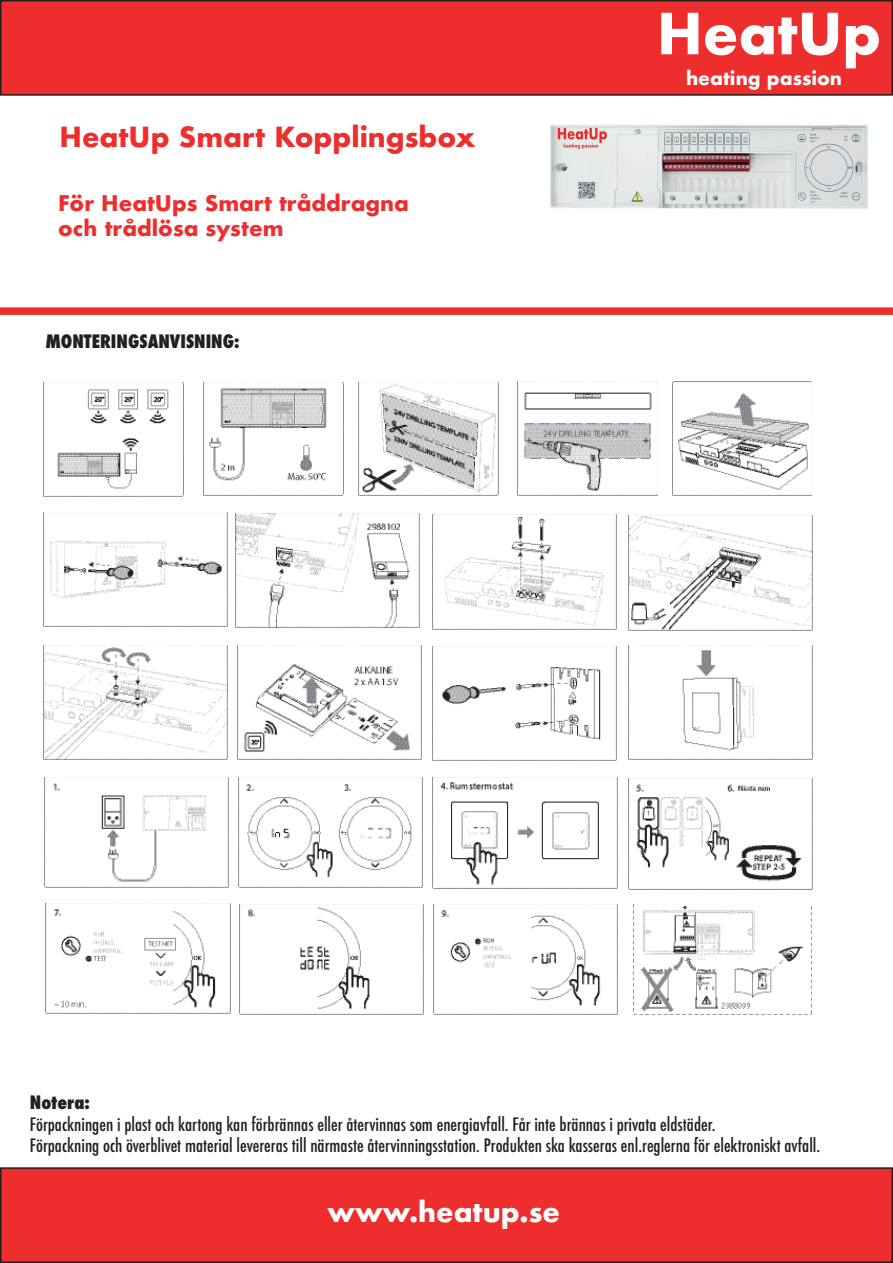
<style>
.page{position:relative;width:893px;height:1263px;background:#fff}
.page>*{position:absolute;margin:0;border:0;box-sizing:border-box;transform-origin:0 0}
.t1{font:700 55.05px "Futura";color:#fff}
.t2{font:700 27px "Futura";color:#ee2d2d}
.t3{font:700 27px "Futura";color:#fff}
.t4{font:700 21px/25.2px "Futura";color:#ee2d2d}
.t5{font:700 18.3px "Futura";color:#fff}
.t6{font:500 condensed 18px/21.6px "Futura";color:#231f20}
.t7{font:800 condensed 18px "Futura";color:#231f20}
</style>
<div class="page">
<div style="left:1px;top:1px;width:891px;height:94px;background:#ee2d2d"></div>
<div style="left:0;top:0;width:893px;height:96px;border:2px solid #231f20"></div>
<div style="left:0;top:307px;width:893px;height:8px;background:#ee2d2d"></div>
<div style="left:1px;top:1168px;width:891px;height:94px;background:#ee2d2d"></div>
<div style="left:0;top:1167px;width:893px;height:96px;border:2px solid #231f20"></div>
<img style="left:44px;top:383px;width:139px;height:114px">
<img style="left:203px;top:382px;width:140px;height:114px">
<img style="left:358px;top:382px;width:140px;height:114px">
<img style="left:518px;top:382px;width:140px;height:114px">
<img style="left:672px;top:382px;width:140px;height:114px">
<img style="left:44px;top:512px;width:184px;height:115px">
<img style="left:236px;top:513px;width:184px;height:115px">
<img style="left:432px;top:515px;width:185px;height:115px">
<img style="left:628px;top:516px;width:185px;height:115px">
<img style="left:44px;top:645px;width:184px;height:115px">
<img style="left:237px;top:645px;width:185px;height:115px">
<img style="left:432px;top:646px;width:185px;height:115px">
<img style="left:628px;top:645px;width:185px;height:115px">
<img style="left:45px;top:777px;width:184px;height:111px">
<img style="left:238px;top:777px;width:185px;height:111px">
<img style="left:433px;top:777px;width:184px;height:111px">
<img style="left:628px;top:778px;width:185px;height:111px">
<img style="left:46px;top:904px;width:184px;height:110px">
<img style="left:239px;top:904px;width:185px;height:111px">
<img style="left:433px;top:904px;width:185px;height:111px">
<img style="left:634px;top:906px;width:178px;height:109px">
<img style="left:550px;top:124px;width:318px;height:85px">
<h2 class="t2" style="left:60px;top:117px;width:417px">HeatUp Smart Kopplingsbox</h2>
<p class="t4" style="left:58px;top:190px;width:352px">För HeatUps Smart tråddragna och trådlösa system</p>
<p class="t7" style="left:45px;top:329px;width:196px">MONTERINGSANVISNING:</p>
<h1 class="t1" style="left:657px;top:-6px;width:226px">HeatUp</h1>
<p class="t5" style="left:686px;top:65px;width:157px">heating passion</p>
<p class="t7" style="left:30px;top:1090px;width:62px">Notera:</p>
<p class="t6" style="left:30px;top:1113px;width:792px">Förpackningen i plast och kartong kan förbrännas eller återvinnas som energiavfall. Får inte brännas i privata eldstäder.<br>Förpackning och överblivet material levereras till närmaste återvinningsstation. Produkten ska kasseras enl.reglerna för elektroniskt avfall.</p>
<h2 class="t3" style="left:327px;top:1192px;width:234px">www.heatup.se</h2>
</div>
